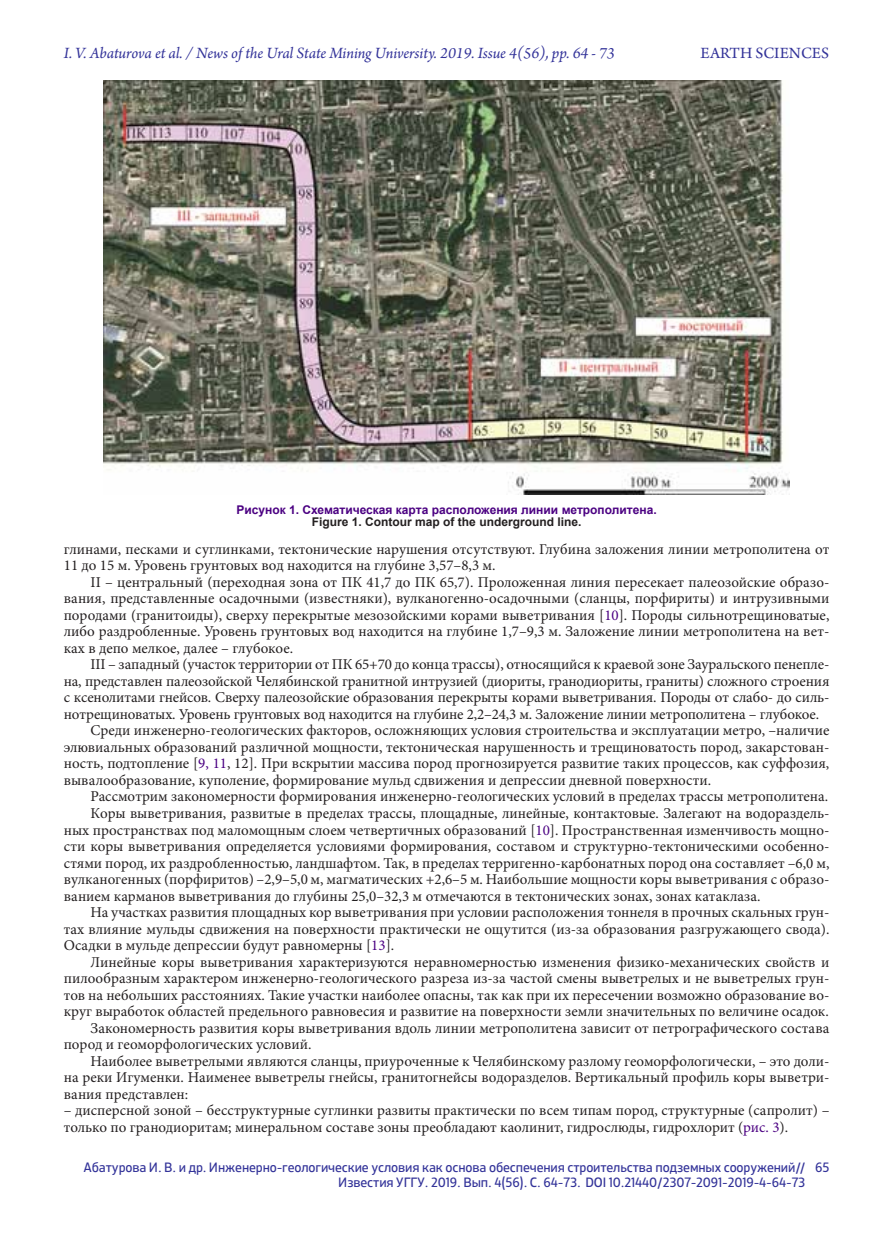
<style>
.page{position:relative;width:872px;height:1234px;background:#fff}
.page>*{position:absolute;margin:0;border:0;box-sizing:border-box;transform-origin:0 0}
.t1{font:italic 16.5px "Arno Pro";letter-spacing:-.005em;color:#339}
.t2{font:16.5px "Arno Pro";color:#339}
.Обычный{font:15px/16.5px "Minion Pro";color:#231f20;text-align:justify}
.t3{font:13.5px/15px "XXII Centar";letter-spacing:-.01em;color:#339;text-align:right}
.Обычный-2{font:700 12px "Arial";color:#4b0082}
.Обычный-3{font:700 12px "Arial";color:#231f20}
.s1{color:#4b0082}
</style>
<div class="page">
<img style="left:104px;top:81px;width:685px;height:413px">
<p class="t1" style="left:64px;top:44px;width:552px">I. V. Abaturova et al. / News of the Ural State Mining University. 2019. Issue 4(56), pp. 64 - 73</p>
<p class="t2" style="left:700px;top:44px;width:130px">EARTH SCIENCES</p>
<p class="Обычный-2" style="left:236px;top:501px;width:422px">Рисунок 1. Схематическая карта расположения линии метрополитена.</p>
<p class="Обычный-3" style="left:312px;top:513px;width:271px">Figure 1. Contour map of the underground line.</p>
<p class="Обычный" style="left:64px;top:540px;width:767px">глинами, песками и суглинками, тектонические нарушения отсутствуют. Глубина заложения линии метрополитена от<br>11 до 15 м. Уровень грунтовых вод находится на глубине 3,57–8,3 м.</p>
<p class="Обычный" style="left:64px;top:573px;width:767px;text-indent:27px">II – центральный (переходная зона от ПК 41,7 до ПК 65,7). Проложенная линия пересекает палеозойские образо&shy;вания, представленные осадочными (известняки), вулканогенно-осадочными (сланцы, порфириты) и интрузивными породами (гранитоиды), сверху перекрытые мезозойскими корами выветривания [<span class="s1">10</span>]. Породы сильнотрещиноватые, либо раздробленные. Уровень грунтовых вод находится на глубине 1,7–9,3 м. Заложение линии метрополитена на вет&shy;ках в депо мелкое, далее – глубокое.</p>
<p class="Обычный" style="left:64px;top:656px;width:767px;text-indent:27px">III – западный (участок территории от ПК 65+70 до конца трассы), относящийся к краевой зоне Зауральского пенепле&shy;на, представлен палеозойской Челябинской гранитной интрузией (диориты, гранодиориты, граниты) сложного строения с ксенолитами гнейсов. Сверху палеозойские образования перекрыты корами выветривания. Породы от слабо- до силь&shy;нотрещиноватых. Уровень грунтовых вод находится на глубине 2,2–24,3 м. Заложение линии метрополитена – глубокое.</p>
<p class="Обычный" style="left:64px;top:722px;width:767px;text-indent:27px">Среди инженерно-геологических факторов, осложняющих условия строительства и эксплуатации метро, –наличие элювиальных образований различной мощности, тектоническая нарушенность и трещиноватость пород, закарстован&shy;ность, подтопление [<span class="s1">9, 11</span>, 12]. При вскрытии массива пород прогнозируется развитие таких процессов, как суффозия, вывалообразование, куполение, формирование мульд сдвижения и депрессии дневной поверхности.</p>
<p class="Обычный" style="left:91px;top:788px;width:739px">Рассмотрим закономерности формирования инженерно-геологических условий в пределах трассы метрополитена.</p>
<p class="Обычный" style="left:64px;top:804px;width:767px;text-indent:27px">Коры выветривания, развитые в пределах трассы, площадные, линейные, контактовые. Залегают на водораздель&shy;ных пространствах под маломощным слоем четвертичных образований [<span class="s1">10</span>]. Пространственная изменчивость мощно&shy;сти коры выветривания определяется условиями формирования, составом и структурно-тектоническими особенно&shy;стями пород, их раздробленностью, ландшафтом. Так, в пределах терригенно-карбонатных пород она составляет –6,0 м, вулканогенных (порфиритов) –2,9–5,0 м, магматических +2,6–5 м. Наибольшие мощности коры выветривания с образо&shy;ванием карманов выветривания до глубины 25,0–32,3 м отмечаются в тектонических зонах, зонах катаклаза.</p>
<p class="Обычный" style="left:64px;top:903px;width:767px;text-indent:27px">На участках развития площадных кор выветривания при условии расположения тоннеля в прочных скальных грун&shy;тах влияние мульды сдвижения на поверхности практически не ощутится (из-за образования разгружающего свода).<br>Осадки в мульде депрессии будут равномерны [<span class="s1">13</span>].</p>
<p class="Обычный" style="left:64px;top:953px;width:767px;text-indent:27px">Линейные коры выветривания характеризуются неравномерностью изменения физико-механических свойств и пилообразным характером инженерно-геологического разреза из-за частой смены выветрелых и не выветрелых грун&shy;тов на небольших расстояниях. Такие участки наиболее опасны, так как при их пересечении возможно образование во&shy;круг выработок областей предельного равновесия и развитие на поверхности земли значительных по величине осадок.</p>
<p class="Обычный" style="left:64px;top:1019px;width:767px;text-indent:27px">Закономерность развития коры выветривания вдоль линии метрополитена зависит от петрографического состава пород и геоморфологических условий.</p>
<p class="Обычный" style="left:64px;top:1052px;width:767px;text-indent:27px">Наиболее выветрелыми являются сланцы, приуроченные к Челябинскому разлому геоморфологически, – это доли&shy;на реки Игуменки. Наименее выветрелы гнейсы, гранитогнейсы водоразделов. Вертикальный профиль коры выветри&shy;вания представлен:</p>
<p class="Обычный" style="left:64px;top:1101px;width:767px">– дисперсной зоной – бесструктурные суглинки развиты практически по всем типам пород, структурные (сапролит) – только по гранодиоритам; минеральном составе зоны преобладают каолинит, гидрослюды, гидрохлорит (<span class="s1">рис. 3</span>).</p>
<p class="t3" style="left:84px;top:1159px;width:723px">Абатурова И. В. и др. Инженерно-геологические условия как основа обеспечения строительства подземных сооружений//<br>Известия УГГУ. 2019. Вып. 4(56). С. 64-73. DOI 10.21440/2307-2091-2019-4-64-73</p>
<p class="t3" style="left:815px;top:1159px;width:16px">65</p>
</div>
